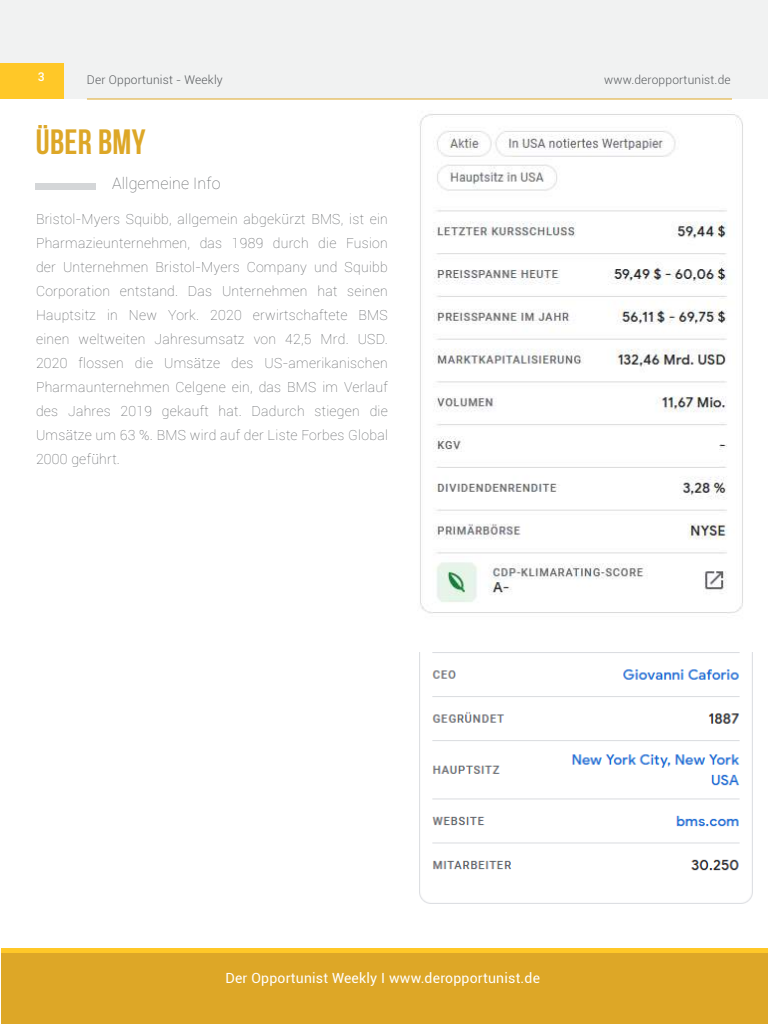
<style>
.page{position:relative;width:768px;height:1024px;background:#fff}
.page>*{position:absolute;margin:0;border:0;box-sizing:border-box;transform-origin:0 0}
.t1{font:700 35px "Bebas Neue";letter-spacing:.01em;color:#dda727}
.t2{font:100 16px "Roboto";letter-spacing:.01em;color:#595c5f}
.t3{font:100 14px/24px "Roboto";letter-spacing:.02em;color:#595c5f;text-align:justify}
.t4{font:14px "Roboto";letter-spacing:.015em;color:#fff}
.t5{font:300 12px "Roboto";letter-spacing:.015em;color:#595c5f}
.t6{font:500 12px "Roboto";color:#fff}
</style>
<div class="page">
<div style="left:1px;top:1px;width:767px;height:98px;background:#f1f2f2"></div>
<div style="left:1px;top:64px;width:63px;height:35px;background:#ffc828"></div>
<hr style="left:87px;top:99px;width:645px;height:1px;background:#dda727">
<div style="left:1px;top:952px;width:767px;height:72px;background:#dda727"></div>
<hr style="left:1px;top:948px;width:767px;height:4px;background:#ffc828">
<div style="left:36px;top:184px;width:60px;height:6px;background:#d4d6d8"></div>
<img style="left:419px;top:114px;width:324px;height:500px">
<img style="left:419px;top:652px;width:334px;height:252px">
<p class="t6" style="left:38px;top:70px;width:8px">3</p>
<p class="t5" style="left:87px;top:75px;width:137px">Der Opportunist - Weekly</p>
<p class="t5" style="left:604px;top:75px;width:128px">www.deropportunist.de</p>
<h1 class="t1" style="left:36px;top:122px;width:111px">ÜBER BMY</h1>
<p class="t2" style="left:112px;top:176px;width:110px">Allgemeine Info</p>
<p class="t3" style="left:36px;top:209px;width:353px">Bristol-Myers Squibb, allgemein abgekürzt BMS, ist ein Pharmazieunternehmen, das 1989 durch die Fusion der Unternehmen Bristol-Myers Company und Squibb Corporation entstand. Das Unternehmen hat seinen Hauptsitz in New York. 2020 erwirtschaftete BMS einen weltweiten Jahresumsatz von 42,5 Mrd. USD.<br>2020 flossen die Umsätze des US-amerikanischen Pharmaunternehmen Celgene ein, das BMS im Verlauf des Jahres 2019 gekauft hat. Dadurch stiegen die Umsätze um 63 %. BMS wird auf der Liste Forbes Global 2000 geführt.</p>
<p class="t4" style="left:225px;top:972px;width:316px">Der Opportunist Weekly I www.deropportunist.de</p>
</div>
